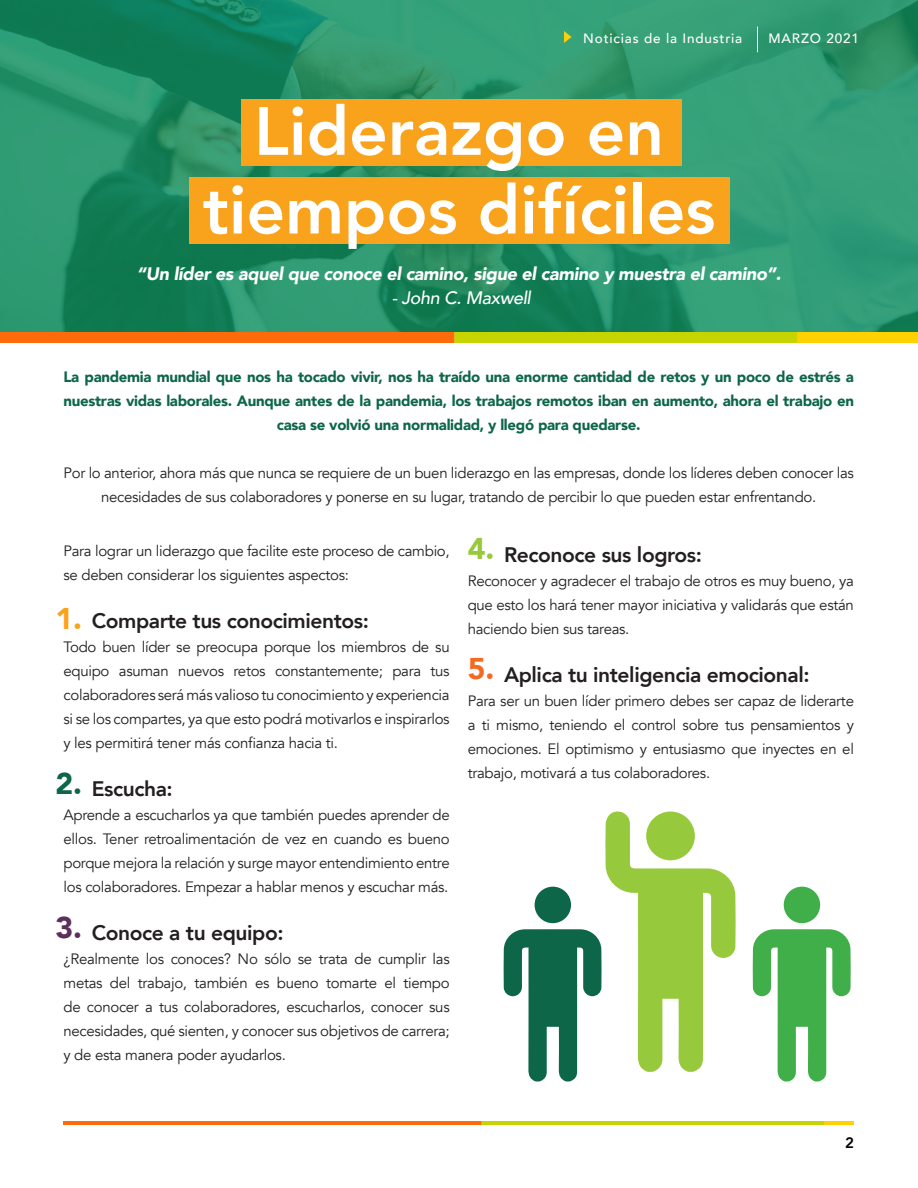
<style>
.page{position:relative;width:918px;height:1188px;background:#fff}
.page>*{position:absolute;margin:0;border:0;box-sizing:border-box;transform-origin:0 0}
.t1{font:800 67.5px "Avenir";color:#fff}
.t2{font:900 30px "Avenir";color:#f9a21c}
.t3{font:900 30px "Avenir";color:#97c93c}
.t4{font:900 30px "Avenir";color:#f36a21}
.t5{font:900 30px "Avenir";color:#0d6647}
.t6{font:900 30px "Avenir";color:#5c2f5d}
.t7{font:800 21px "Avenir";letter-spacing:-.02em;color:#231f20}
.t8{font:italic 900 18px "Avenir";letter-spacing:-.02em;color:#fff}
.t9{font:italic 500 18px "Avenir";letter-spacing:-.02em;color:#fff}
.t10{font:15px/24px "Avenir";letter-spacing:-.02em;color:#231f20;text-align:justify}
.t11{font:900 15px/24px "Avenir";letter-spacing:-.02em;color:#0d6647;text-align:center}
.t12{font:800 15px "Avenir";color:#000}
.t13{font:500 13.5px "Avenir";letter-spacing:.06em;color:#fff}
</style>
<div class="page">
<svg style="left:0;top:0;width:918px;height:333px;background:#29936a"></svg>
<svg style="left:564px;top:31px;width:8px;height:12px"></svg>
<svg style="left:757px;top:27px;width:1px;height:25px"></svg>
<div style="left:241px;top:99px;width:441px;height:66px;background:#f9a21c"></div>
<div style="left:190px;top:177px;width:540px;height:66px;background:#f9a21c"></div>
<img style="left:64px;top:1121px;width:790px;height:3px">
<img style="left:0;top:333px;width:918px;height:10px">
<svg style="left:504px;top:811px;width:232px;height:270px"></svg>
<div style="left:535px;top:887px;width:36px;height:36px;background:#0d6647;border-radius:50%"></div>
<svg style="left:753px;top:929px;width:98px;height:152px"></svg>
<div style="left:784px;top:887px;width:36px;height:36px;background:#40ae49;border-radius:50%"></div>
<p class="t13" style="left:583px;top:27px;width:160px">Noticias de la Industria</p>
<p class="t13" style="left:769px;top:27px;width:92px">MARZO 2021</p>
<p class="t1" style="left:254px;top:79px;width:412px">Liderazgo en</p>
<p class="t1" style="left:203px;top:158px;width:514px">tiempos difíciles</p>
<p class="t8" style="left:137px;top:259px;width:646px">“Un líder es aquel que conoce el camino, sigue el camino y muestra el camino”.</p>
<p class="t9" style="left:392px;top:287px;width:141px">- John C. Maxwell</p>
<p class="t11" style="left:64px;top:364px;width:792px">La pandemia mundial que nos ha tocado vivir, nos ha traído una enorme cantidad de retos y un poco de estrés a nuestras vidas laborales. Aunque antes de la pandemia, los trabajos remotos iban en aumento, ahora el trabajo en casa se volvió una normalidad, y llegó para quedarse.</p>
<p class="t10" style="left:64px;top:461px;width:792px;text-align:center">Por lo anterior, ahora más que nunca se requiere de un buen liderazgo en las empresas, donde los líderes deben conocer las necesidades de sus colaboradores y ponerse en su lugar, tratando de percibir lo que pueden estar enfrentando.</p>
<p class="t10" style="left:64px;top:539px;width:388px">Para lograr un liderazgo que facilite este proceso de cambio, se deben considerar los siguientes aspectos:</p>
<p class="t7" style="left:92px;top:604px;width:279px">Comparte tus conocimientos:</p>
<p class="t10" style="left:64px;top:635px;width:388px">Todo buen líder se preocupa porque los miembros de su equipo asuman nuevos retos constantemente; para tus colaboradores será más valioso tu conocimiento y experiencia si se los compartes, ya que esto podrá motivarlos e inspirarlos y les permitirá tener más confianza hacia ti.</p>
<p class="t7" style="left:92px;top:772px;width:83px">Escucha:</p>
<p class="t10" style="left:64px;top:803px;width:388px">Aprende a escucharlos ya que también puedes aprender de ellos. Tener retroalimentación de vez en cuando es bueno porque mejora la relación y surge mayor entendimiento entre los colaboradores. Empezar a hablar menos y escuchar más.</p>
<p class="t7" style="left:92px;top:916px;width:193px">Conoce a tu equipo:</p>
<p class="t10" style="left:64px;top:947px;width:388px">¿Realmente los conoces? No sólo se trata de cumplir las metas del trabajo, también es bueno tomarte el tiempo de conocer a tus colaboradores, escucharlos, conocer sus necesidades, qué sienten, y conocer sus objetivos de carrera; y de esta manera poder ayudarlos.</p>
<p class="t2" style="left:56px;top:592px;width:28px">1.</p>
<p class="t5" style="left:56px;top:758px;width:28px">2.</p>
<p class="t6" style="left:56px;top:902px;width:28px">3.</p>
<p class="t3" style="left:468px;top:523px;width:28px">4.</p>
<p class="t7" style="left:504px;top:538px;width:200px">Reconoce sus logros:</p>
<p class="t10" style="left:468px;top:569px;width:388px">Reconocer y agradecer el trabajo de otros es muy bueno, ya que esto los hará tener mayor iniciativa y validarás que están haciendo bien sus tareas.</p>
<p class="t7" style="left:504px;top:658px;width:307px">Aplica tu inteligencia emocional:</p>
<p class="t10" style="left:468px;top:689px;width:388px">Para ser un buen líder primero debes ser capaz de liderarte a ti mismo, teniendo el control sobre tus pensamientos y emociones. El optimismo y entusiasmo que inyectes en el trabajo, motivará a tus colaboradores.</p>
<p class="t4" style="left:468px;top:643px;width:28px">5.</p>
<p class="t12" style="left:845px;top:1132px;width:10px">2</p>
</div>
